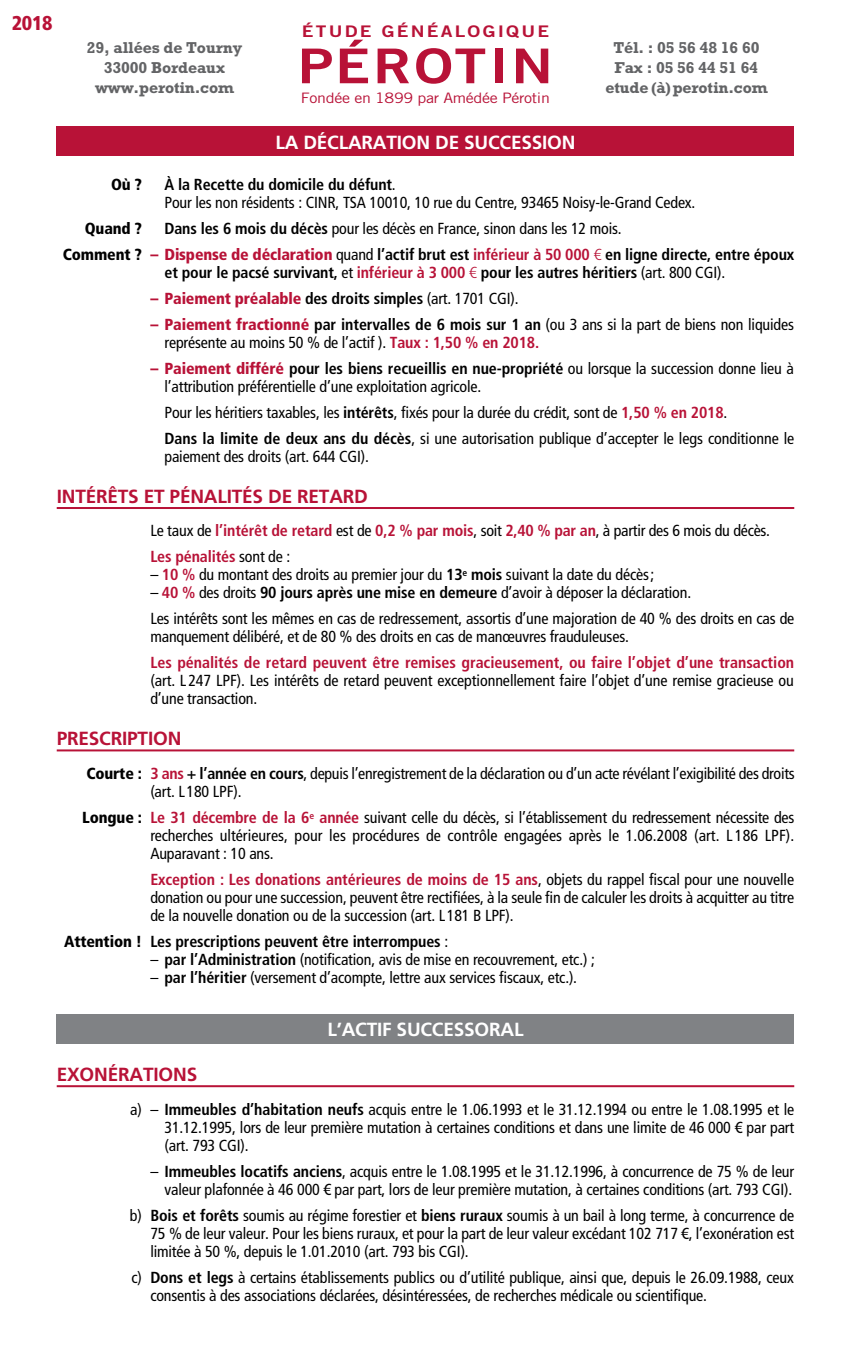
<style>
.page{position:relative;width:851px;height:1361px;background:#fff}
.page>*{position:absolute;margin:0;border:0;box-sizing:border-box;transform-origin:0 0}
.t1{font:48px "Trade Gothic Bold Two";letter-spacing:.05em;color:#b81237;scale:1.2 1}
.t2{font:900 condensed 20px "Frutiger LT Std";color:#b81237}
.t3{font:700 19px "Frutiger LT Std";letter-spacing:-.01em;color:#b81237}
.t4{font:700 19px "Frutiger LT Std";letter-spacing:-.01em;color:#fff}
.t5{font:condensed 16px/18px "Frutiger LT Std";letter-spacing:-.01em;color:#000}
.t6{font:700 condensed 16px/26px "Frutiger LT Std";letter-spacing:-.01em;color:#000}
.t7{font:700 condensed 16px/26px "Frutiger LT Std";letter-spacing:-.005em;color:#b81237}
.t8{font:700 16px/20px "Rockwell Std";letter-spacing:-.01em;color:#636466;text-align:center}
.t9{font:900 condensed 16px "Frutiger LT Std";letter-spacing:-.01em;color:#b81237}
.t10{font:16px "Trade Gothic Bold Two";letter-spacing:.115em;color:#b81237;scale:1.2 1}
.t11{font:900 condensed 16px "Frutiger LT Std";letter-spacing:-.01em;color:#000}
.t12{font:14.4px "Trade Gothic";letter-spacing:-.02em;color:#b81237;scale:1.11 1}
.s1{font-weight:700}
.s2{font-weight:400}
.s3{font-weight:900}
.s4{font-weight:900;color:#b81237}
.s5{color:#b81237}
.s6{font-weight:300;color:#b81237}
.s7{font-weight:700;color:#000}
.s8{font-weight:400;color:#000}
.s9{font-weight:700;color:#b81237}
</style>
<div class="page">
<div style="left:57px;top:127px;width:737px;height:29px;background:#b81237"></div>
<hr style="left:57px;top:507px;width:737px;height:2px;background:#b81237">
<hr style="left:57px;top:749px;width:737px;height:2px;background:#b81237">
<div style="left:57px;top:1014px;width:737px;height:30px;background:#808285"></div>
<hr style="left:57px;top:1085px;width:737px;height:2px;background:#b81237">
<p class="t2" style="left:12px;top:11px;width:42px">2018</p>
<p class="t10" style="left:302px;top:22px;width:207px">ÉTUDE GÉNÉALOGIQUE</p>
<h1 class="t1" style="left:298px;top:36px;width:214px">PÉROTIN</h1>
<p class="t12" style="left:301px;top:89px;width:226px">Fondée en 1899 par Amédée Pérotin</p>
<p class="t8" style="left:87px;top:37px;width:157px">29, allées de Tourny<br>33000 Bordeaux www.perotin.com</p>
<p class="t8" style="left:605px;top:37px;width:164px">Tél. : 05 56 48 16 60<br>Fax : 05 56 44 51 64 etude (à)perotin.com</p>
<p class="t4" style="left:275px;top:131px;width:301px">LA DÉCLARATION DE SUCCESSION</p>
<p class="t11" style="left:111px;top:175px;width:32px">Où ?</p>
<p class="t5" style="left:164px;top:175px;width:532px"><span class="s1">À la Recette du domicile du défunt</span>.<br>Pour les non résidents : CINR, TSA 10010, 10 rue du Centre, 93465 Noisy-le-Grand Cedex.</p>
<p class="t11" style="left:85px;top:219px;width:59px">Quand ?</p>
<p class="t6" style="left:63px;top:215px;width:732px;text-indent:102px">Dans les 6 mois du décès <span class="s2">pour les décès en France, sinon dans les 12 mois.<br></span><span class="s3">Comment ?</span> <span class="s4">– Dispense de déclaration</span> <span class="s2">quand</span> l’actif brut est <span class="s5">inférieur à 50 000</span> <span class="s6">€</span> en ligne directe, entre époux</p>
<p class="t6" style="left:164px;top:259px;width:562px">et pour le pacsé survivant, <span class="s2">et</span> <span class="s5">inférieur à 3 000</span> <span class="s6">€</span> pour les autres héritiers <span class="s2">(art. 800 CGI).</span></p>
<p class="t9" style="left:150px;top:289px;width:370px">– Paiement préalable <span class="s7">des droits simples</span> <span class="s8">(art. 1701 CGI).</span></p>
<p class="t5" style="left:164px;top:315px;width:631px;text-indent:-14px"><span class="s4">– Paiement fractionné</span> <span class="s1">par intervalles de 6 mois sur 1 an</span> (ou 3 ans si la part de biens non liquides représente au moins 50 % de l’actif ). <span class="s9">Taux : 1,50 % en 2018.</span></p>
<p class="t5" style="left:164px;top:359px;width:630px;text-indent:-14px"><span class="s4">– Paiement différé</span> <span class="s1">pour les biens recueillis en nue-propriété</span> ou lorsque la succession donne lieu à l’attribution préférentielle d’une exploitation agricole.</p>
<p class="t5" style="left:164px;top:399px;width:631px;line-height:26px">Pour les héritiers taxables, les <span class="s1">intérêts</span>, fixés pour la durée du crédit, sont de <span class="s9">1,50 % en 2018</span>.<br><span class="s1">Dans la limite de deux ans du décès</span>, si une autorisation publique d’accepter le legs conditionne le</p>
<p class="t5" style="left:164px;top:447px;width:206px">paiement des droits (art. 644 CGI).</p>
<p class="t3" style="left:57px;top:485px;width:313px">INTÉRÊTS ET PÉNALITÉS DE RETARD</p>
<p class="t7" style="left:150px;top:518px;width:621px"><span class="s8">Le taux de</span> l’intérêt de retard <span class="s8">est de</span> 0,2 % par mois<span class="s8">, soit</span> 2,40 % par an<span class="s8">, à partir des 6 mois du décès.<br></span>Les pénalités <span class="s8">sont de :</span></p>
<p class="t5" style="left:150px;top:566px;width:505px">– <span class="s9">10 %</span> du montant des droits au premier jour du <span class="s1">13</span><sup>e</sup> <span class="s1">mois</span> suivant la date du décès;</p>
<p class="t5" style="left:150px;top:580px;width:645px;line-height:26px">– <span class="s9">40 %</span> des droits <span class="s1">90 jours après une mise en demeure</span> d’avoir à déposer la déclaration.<br>Les intérêts sont les mêmes en cas de redressement, assortis d’une majoration de 40 % des droits en cas de</p>
<p class="t5" style="left:150px;top:628px;width:480px">manquement délibéré, et de 80 % des droits en cas de manœuvres frauduleuses.</p>
<p class="t7" style="left:150px;top:650px;width:645px">Les pénalités de retard peuvent être remises gracieusement, ou faire l’objet d’une transaction</p>
<p class="t5" style="left:150px;top:672px;width:644px">(art. L247 LPF). Les intérêts de retard peuvent exceptionnellement faire l’objet d’une remise gracieuse ou d’une transaction.</p>
<p class="t3" style="left:57px;top:727px;width:126px">PRESCRIPTION</p>
<p class="t5" style="left:150px;top:764px;width:645px;text-indent:-64px"><span class="s3">Courte :</span> <span class="s9">3 ans</span> <span class="s1">+ l’année en cours</span>, depuis l’enregistrement de la déclaration ou d’un acte révélant l’exigibilité des droits (art. L180 LPF).</p>
<p class="t5" style="left:150px;top:808px;width:645px;text-align:justify;text-indent:-68px"><span class="s3">Longue :</span> <span class="s9">Le 31 décembre de la 6</span><sup>e</sup> <span class="s9">année</span> suivant celle du décès, si l’établissement du redressement nécessite des recherches ultérieures, pour les procédures de contrôle engagées après le 1.06.2008 (art. L 186 LPF).<br>Auparavant : 10 ans.</p>
<p class="t5" style="left:150px;top:870px;width:645px;text-align:justify"><span class="s9">Exception : Les donations antérieures de moins de 15 ans</span>, objets du rappel fiscal pour une nouvelle donation ou pour une succession, peuvent être rectifiées, à la seule fin de calculer les droits à acquitter au titre de la nouvelle donation ou de la succession (art. L181 B LPF).</p>
<p class="t6" style="left:64px;top:928px;width:385px"><span class="s3">Attention !</span> Les prescriptions peuvent être interrompues <span class="s2">:</span></p>
<p class="t5" style="left:150px;top:950px;width:446px">– <span class="s1">par l’Administration</span> (notification, avis de mise en recouvrement, etc.) ;</p>
<p class="t5" style="left:150px;top:968px;width:428px">– <span class="s1">par l’héritier</span> (versement d’acompte, lettre aux services fiscaux, etc.).</p>
<p class="t4" style="left:327px;top:1018px;width:198px">L’ACTIF SUCCESSORAL</p>
<p class="t3" style="left:57px;top:1063px;width:142px">EXONÉRATIONS</p>
<p class="t5" style="left:164px;top:1100px;width:631px;text-align:justify;text-indent:-34px">a) – <span class="s1">Immeubles d’habitation neufs</span> acquis entre le 1.06.1993 et le 31.12.1994 ou entre le 1.08.1995 et le 31.12.1995, lors de leur première mutation à certaines conditions et dans une limite de 46 000 € par part (art. 793 CGI).</p>
<p class="t5" style="left:150px;top:1162px;width:645px;text-align:right">– <span class="s1">Immeubles locatifs anciens</span>, acquis entre le 1.08.1995 et le 31.12.1996, à concurrence de 75 % de leur valeur plafonnée à 46 000 € par part, lors de leur première mutation, à certaines conditions (art. 793 CGI).</p>
<p class="t5" style="left:150px;top:1206px;width:645px;text-align:justify;text-indent:-20px">b) <span class="s1">Bois et forêts</span> soumis au régime forestier et <span class="s1">biens ruraux</span> soumis à un bail à long terme, à concurrence de 75 % de leur valeur. Pour les biens ruraux, et pour la part de leur valeur excédant 102 717 €, l’exonération est limitée à 50 %, depuis le 1.01.2010 (art. 793 bis CGI).</p>
<p class="t5" style="left:150px;top:1268px;width:645px;text-indent:-19px">c) <span class="s1">Dons et legs</span> à certains établissements publics ou d’utilité publique, ainsi que, depuis le 26.09.1988, ceux consentis à des associations déclarées, désintéressées, de recherches médicale ou scientifique.</p>
</div>
